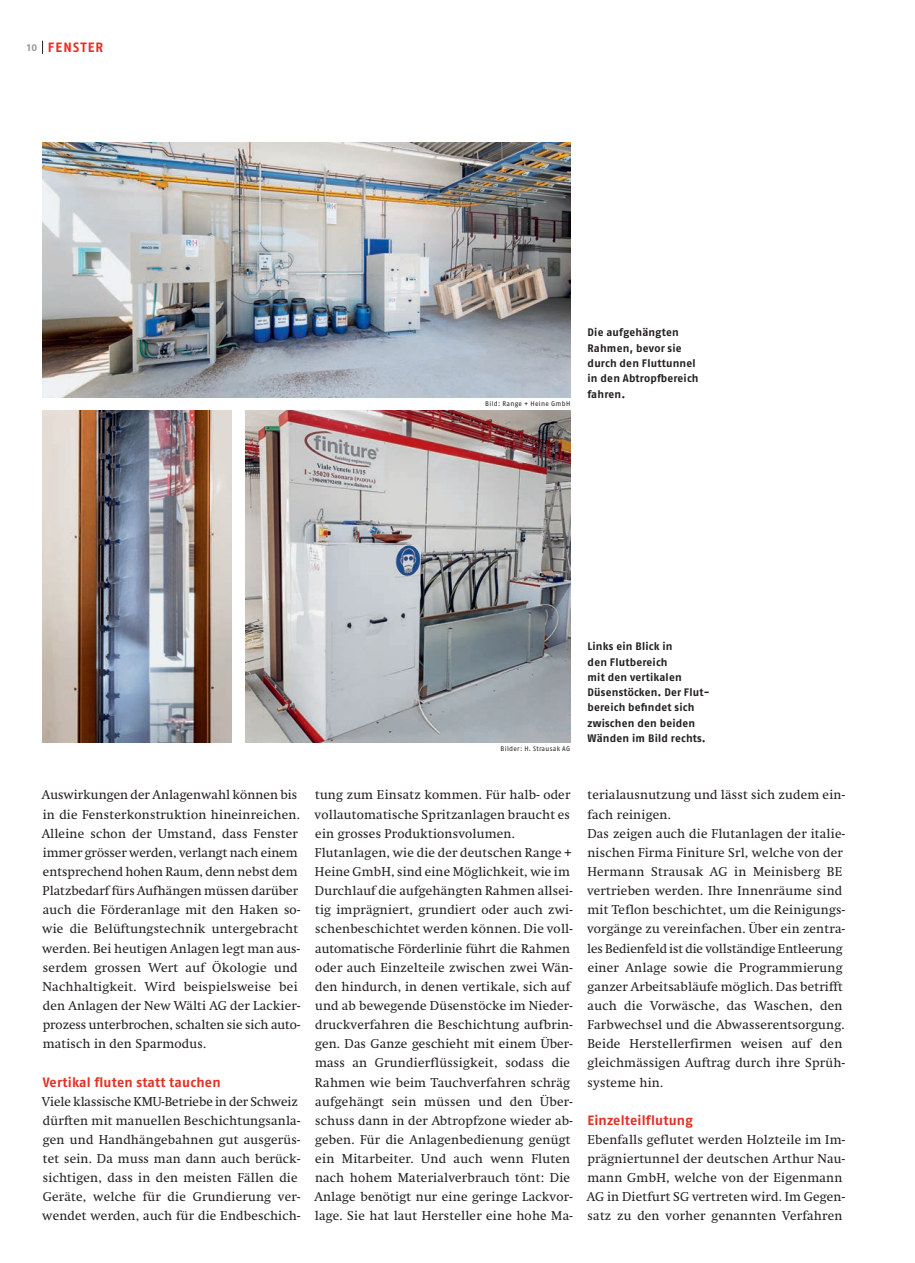
<style>
.page{position:relative;width:915px;height:1263px;background:#fff}
.page>*{position:absolute;margin:0;border:0;box-sizing:border-box;transform-origin:0 0}
.t1{font:700 13.5px "Fago OT";letter-spacing:.02em;color:#e53025}
.t2{font:700 13.5px "Fago OT";letter-spacing:.085em;color:#e53025}
.t3{font:12.75px/19.2px "Swift";letter-spacing:.02em;color:#231f20}
.t4{font:700 10.8px/15.3px "Fago OT";letter-spacing:.02em;color:#231f20}
.t5{font:6.75px "Fago OT";letter-spacing:.045em;color:#231f20}
.s1{font-size:10.2px;color:#939598}
</style>
<div class="page">
<img style="left:43px;top:142px;width:527px;height:256px">
<img style="left:245px;top:410px;width:325px;height:332px">
<img style="left:43px;top:410px;width:189px;height:332px">
<svg style="left:42px;top:41px;width:1px;height:13px"></svg>
<p class="t2" style="left:27px;top:39px;width:78px"><span class="s1">10</span> Fenster</p>
<p class="t5" style="left:485px;top:400px;width:86px">Bild: Range + Heine GmbH</p>
<p class="t4" style="left:587px;top:325px;width:112px">Die aufgehängten<br>Rahmen, bevor sie durch den Fluttunnel in den Abtropfbereich fahren.</p>
<p class="t5" style="left:500px;top:744px;width:71px">Bilder: H. Strausak AG</p>
<p class="t4" style="left:587px;top:639px;width:123px">Links ein Blick in<br>den Flutbereich<br>mit den vertikalen<br>Düsenstöcken. Der Flut&shy;bereich befindet sich zwischen den beiden<br>Wänden im Bild rechts.</p>
<p class="t3" style="left:42px;top:786px;width:260px">Auswirkungen der Anlagenwahl können bis in die Fensterkonstruktion hineinreichen.<br>Alleine schon der Umstand, dass Fenster immer grösser werden, verlangt nach einem entsprechend hohen Raum, denn nebst dem Platzbedarf fürs Aufhängen müssen darüber auch die Förderanlage mit den Haken so&shy;wie die Belüftungstechnik untergebracht werden. Bei heutigen Anlagen legt man aus&shy;serdem grossen Wert auf Ökologie und Nachhaltigkeit. Wird beispielsweise bei den Anlagen der New Wälti AG der Lackier&shy;prozess unterbrochen, schalten sie sich auto&shy;matisch in den Sparmodus.</p>
<p class="t1" style="left:43px;top:1074px;width:179px">Vertikal fluten statt tauchen</p>
<p class="t3" style="left:42px;top:1092px;width:260px">Viele klassische KMU-Betriebe in der Schweiz dürften mit manuellen Beschichtungsanla&shy;gen und Handhängebahnen gut ausgerüs&shy;tet sein. Da muss man dann auch berück&shy;sichtigen, dass in den meisten Fällen die Geräte, welche für die Grundierung ver&shy;wendet werden, auch für die Endbeschich-</p>
<p class="t3" style="left:314px;top:786px;width:260px">tung zum Einsatz kommen. Für halb- oder vollautomatische Spritzanlagen braucht es ein grosses Produktionsvolumen.<br>Flutanlagen, wie die der deutschen Range + Heine GmbH, sind eine Möglichkeit, wie im Durchlauf die aufgehängten Rahmen allsei&shy;tig imprägniert, grundiert oder auch zwi&shy;schenbeschichtet werden können. Die voll&shy;automatische Förderlinie führt die Rahmen oder auch Einzelteile zwischen zwei Wän&shy;den hindurch, in denen vertikale, sich auf und ab bewegende Düsenstöcke im Nieder&shy;druckverfahren die Beschichtung aufbrin&shy;gen. Das Ganze geschieht mit einem Über&shy;mass an Grundierflüssigkeit, sodass die Rahmen wie beim Tauchverfahren schräg aufgehängt sein müssen und den Über&shy;schuss dann in der Abtropfzone wieder ab&shy;geben. Für die Anlagenbedienung genügt ein Mitarbeiter. Und auch wenn Fluten nach hohem Materialverbrauch tönt: Die Anlage benötigt nur eine geringe Lackvor&shy;lage. Sie hat laut Hersteller eine hohe Ma-</p>
<p class="t3" style="left:587px;top:786px;width:259px">terialausnutzung und lässt sich zudem ein&shy;fach reinigen.<br>Das zeigen auch die Flutanlagen der italie&shy;nischen Firma Finiture Srl, welche von der Hermann Strausak AG in Meinisberg BE vertrieben werden. Ihre Innenräume sind mit Teflon beschichtet, um die Reinigungs&shy;vorgänge zu vereinfachen. Über ein zentra&shy;les Bedienfeld ist die vollständige Entleerung einer Anlage sowie die Programmierung ganzer Arbeitsabläufe möglich. Das betrifft auch die Vorwäsche, das Waschen, den Farbwechsel und die Abwasserentsorgung.<br>Beide Herstellerfirmen weisen auf den gleichmässigen Auftrag durch ihre Sprüh&shy;systeme hin.</p>
<p class="t1" style="left:587px;top:1112px;width:107px">Einzelteilflutung</p>
<p class="t3" style="left:586px;top:1130px;width:260px">Ebenfalls geflutet werden Holzteile im Im&shy;prägniertunnel der deutschen Arthur Nau&shy;mann GmbH, welche von der Eigenmann AG in Dietfurt SG vertreten wird. Im Gegen&shy;satz zu den vorher genannten Verfahren</p>
</div>
